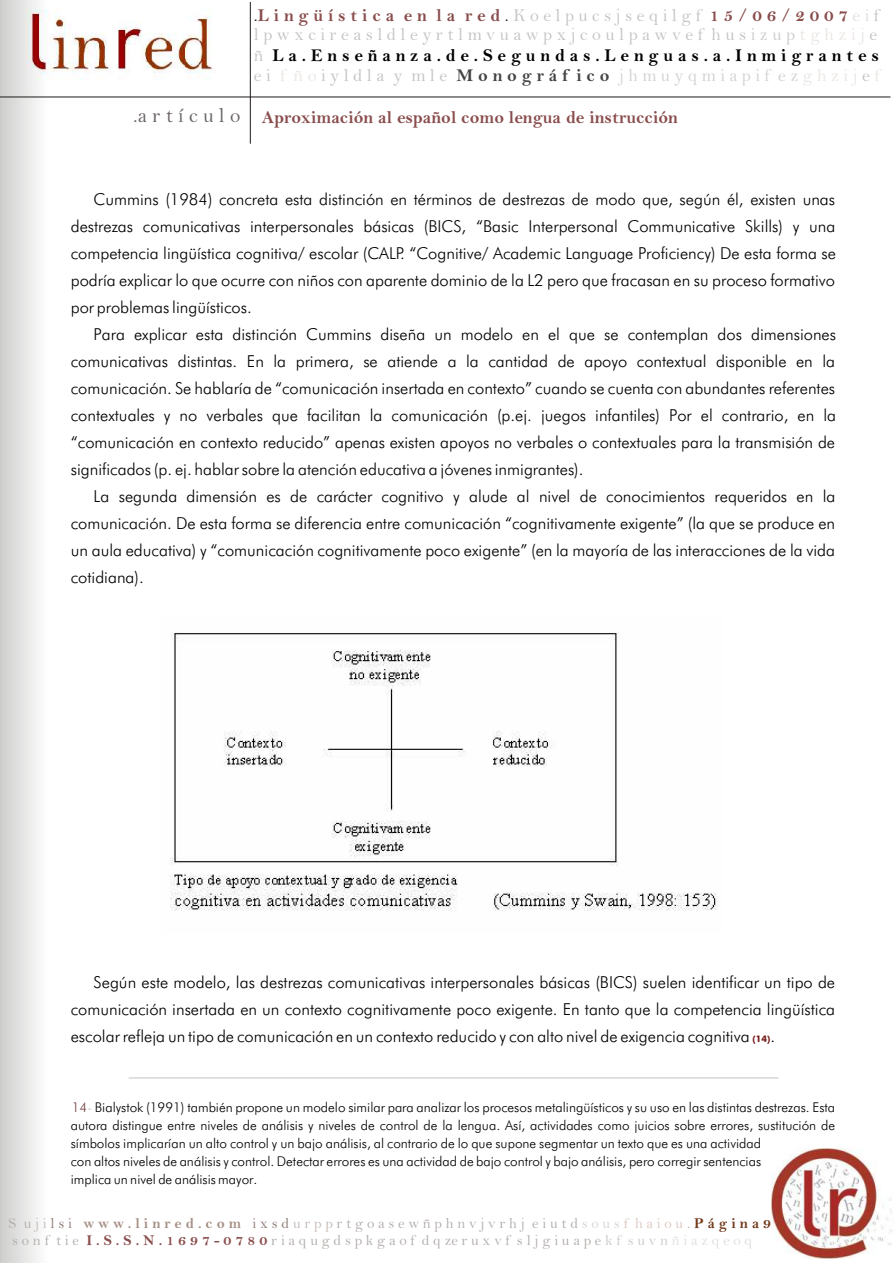
<style>
.page{position:relative;width:894px;height:1263px;background:#fff}
.page>*{position:absolute;margin:0;border:0;box-sizing:border-box;transform-origin:0 0}
.t1{font:21px "Bell";color:#696363}
.t2{font:700 18px "Bell";color:#8a4d4d}
.t3{font:18px/20.2px "Bell";color:#c4c4c4}
.t4{font:700 18px "Bell";color:#000}
.t5{font:18px "Bell";color:#d4d1d1}
.t6{font:16.5px/27px "Futura Lt BT";color:#000;text-align:justify}
.t7{font:15px "Bell";letter-spacing:.25em;color:#b3adab}
.t8{font:13.5px/18px "Futura Lt BT";color:#000}
.t9{font:700 9px "Futura Md BT";color:#731717}
.s1{font-weight:400;color:#1f1a17}
.s2{font-weight:400;color:#c4c4c4}
.s3{font-weight:400;color:#e0dede}
.s4{color:#1f1a17}
.s5{color:#ccc}
.s6{color:#ebe6e3}
.s7{font-weight:700;color:#454242}
.s8{color:#733b3b}
.s9{color:#bdbaba}
.s10{color:#c4bab5}
.s11{color:#8c7a73}
.s12{font-weight:700;color:#a68f85}
.s13{color:#d9d4d1}
.s14{color:#dbc7bf}
.s15{font-weight:700;color:#733b1c}
.s16{font-weight:700;color:#8a4d4d}
.s17{color:#ccc9c9}
.s18{color:#e0dedb}
</style>
<div class="page">
<div style="left:0;top:0;width:47px;height:1263px;background:linear-gradient(to right,#cececd,#fdfdfd)"></div>
<img style="left:26px;top:0;width:187px;height:90px">
<hr style="left:0;top:97px;width:891px;height:1px;background:#1f1a17">
<hr style="left:250px;top:2px;width:1px;height:142px;background:#1f1a17">
<img style="left:772px;top:1149px;width:121px;height:109px">
<img style="left:170px;top:632px;width:547px;height:279px">
<hr style="left:129px;top:1078px;width:649px;height:1px;background:#c2c2c2">
<p class="t1" style="left:133px;top:108px;width:109px">.a r t í c u l o</p>
<p class="t2" style="left:254px;top:9px;width:627px"><span class="s1">.</span>L i n g ü í s t i c a e n l a r e d <span class="s2">K o e l p u c s j s e q i l g f</span> 1 5 / 0 6 / 2 0 0 7 <span class="s3">e i</span><span class="s2">f</span></p>
<p class="t3" style="left:254px;top:7px;width:625px;text-indent:251px"><span class="s4">.<br></span>l p w x c i r e a s l d l e y r t l m v u a w p x j c o u l p a w v e f h u s <span class="s5">i z u p</span> <span class="s6">t g h z i j</span> e ñ<br>e i</p>
<p class="t4" style="left:272px;top:49px;width:608px">L a . E n s e ñ a n z a . d e . S e g u n d a s . L e n g u a s . a . I n m i g r a n t e s</p>
<p class="t5" style="left:457px;top:69px;width:424px"><span class="s7">M o n o g r á f i c o</span> j hm u y q m i a p i f e z<span class="s6">g h z i j f</span></p>
<p class="t3" style="left:280px;top:67px;width:169px"><span class="s6">f ñ o</span>i y l d l a y m l e</p>
<p class="t3" style="left:862px;top:67px;width:9px">e</p>
<p class="t2" style="left:262px;top:111px;width:418px">Aproximación al español como lengua de instrucción</p>
<p class="t6" style="left:71px;top:187px;width:767px;text-indent:23px">Cummins (1984) concreta esta distinción en términos de destrezas de modo que, según él, existen unas destrezas comunicativas interpersonales básicas (BICS, “Basic Interpersonal Communicative Skills) y una competencia lingüística cognitiva/ escolar (CALP. “Cognitive/ Academic Language Proficiency) De esta forma se podría explicar lo que ocurre con niños con aparente dominio de la L2 pero que fracasan en su proceso formativo por problemas lingüísticos.</p>
<p class="t6" style="left:71px;top:322px;width:767px;text-indent:23px">Para explicar esta distinción Cummins diseña un modelo en el que se contemplan dos dimensiones comunicativas distintas. En la primera, se atiende a la cantidad de apoyo contextual disponible en la comunicación. Se hablaría de “comunicación insertada en contexto” cuando se cuenta con abundantes referentes contextuales y no verbales que facilitan la comunicación (p.ej. juegos infantiles) Por el contrario, en la “comunicación en contexto reducido” apenas existen apoyos no verbales o contextuales para la transmisión de significados (p. ej. hablar sobre la atención educativa a jóvenes inmigrantes).</p>
<p class="t6" style="left:71px;top:484px;width:766px;text-indent:23px">La segunda dimensión es de carácter cognitivo y alude al nivel de conocimientos requeridos en la comunicación. De esta forma se diferencia entre comunicación “cognitivamente exigente” (la que se produce en un aula educativa) y “comunicación cognitivamente poco exigente” (en la mayoría de las interacciones de la vida cotidiana).</p>
<p class="t6" style="left:71px;top:970px;width:766px;text-indent:23px">Según este modelo, las destrezas comunicativas interpersonales básicas (BICS) suelen identificar un tipo de comunicación insertada en un contexto cognitivamente poco exigente. En tanto que la competencia lingüística escolar refleja un tipo de comunicación en un contexto reducido y con alto nivel de exigencia cognitiva</p>
<p class="t9" style="left:753px;top:1035px;width:19px">(14)</p>
<p class="t6" style="left:770px;top:1024px;width:6px">.</p>
<p class="t8" style="left:71px;top:1100px;width:766px"><span class="s8">14</span><span class="s9">-</span> Bialystok (1991) también propone un modelo similar para analizar los procesos metalingüísticos y su uso en las distintas destrezas. Esta autora distingue entre niveles de análisis y niveles de control de la lengua. Así, actividades como juicios sobre errores, sustitución de símbolos implicarían un alto control y un bajo análisis, al contrario de lo que supone segmentar un texto que es una actividad<br>con altos niveles de análisis y control. Detectar errores es una actividad de bajo control y bajo análisis, pero corregir sentencias<br>implica un nivel de análisis mayor.</p>
<p class="t7" style="left:8px;top:1218px;width:764px">S u<span class="s10">j i</span> <span class="s11">l s i</span> <span class="s12">w w w . l i n r e d . c o m</span> <span class="s11">i x s d</span><span class="s10">u r p p</span>r t g o a s e w ñ p h n v j v r h j e i u t d<span class="s13">s o u s</span> <span class="s14">f h a i o u</span> <span class="s15">P á g i n a 9</span></p>
<p class="t7" style="left:687px;top:1218px;width:5px">.</p>
<p class="t7" style="left:12px;top:1235px;width:68px">s o n f t i e</p>
<p class="t7" style="left:87px;top:1235px;width:667px"><span class="s16">I . S . S . N . 1 6 9 7 - 0 7 8 0</span>r i a q u g d s p k g a o f d q ze r u x v f s l j g i u a p e<span class="s17">k f s u v n</span> <span class="s18">ñ i a z q e o q</span></p>
</div>
